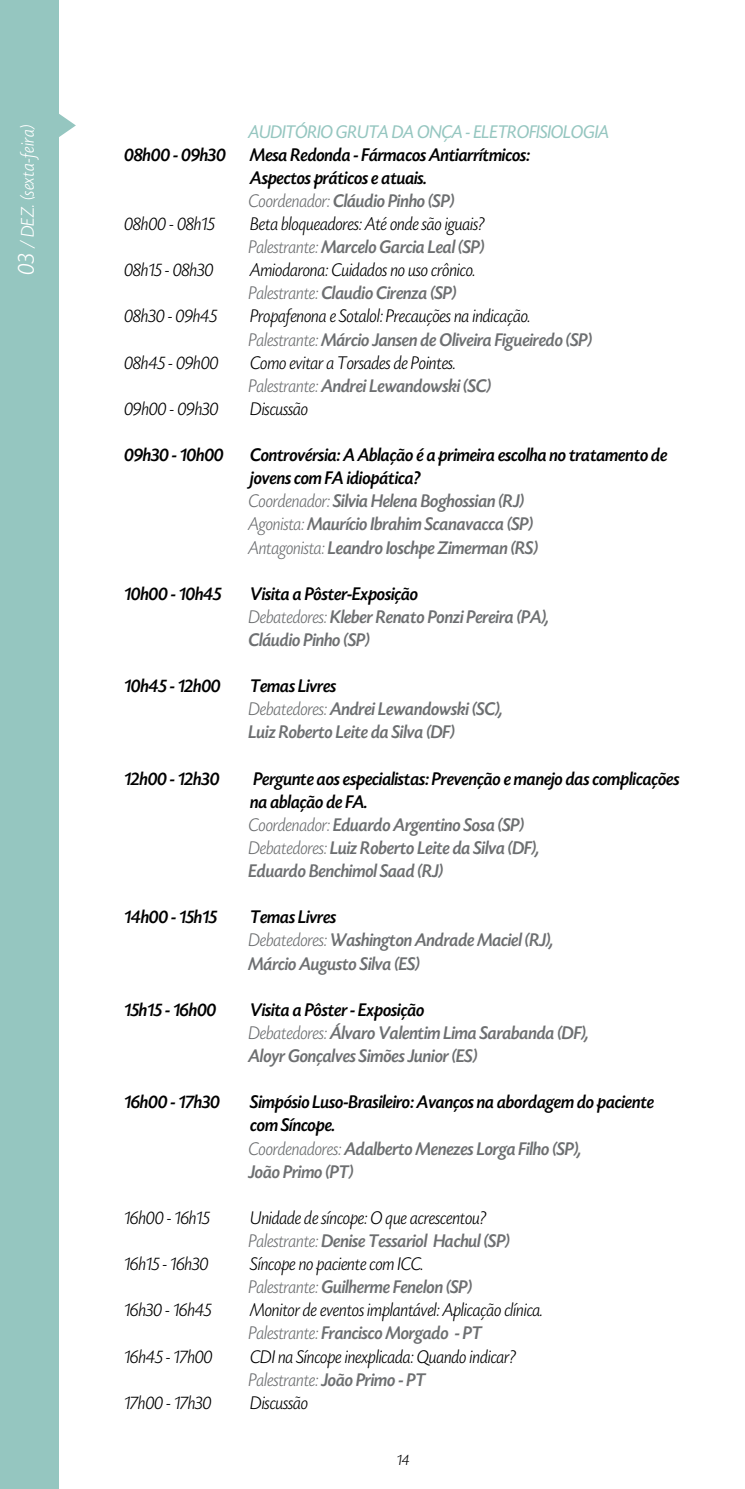
<style>
.page{position:relative;width:745px;height:1489px;background:#fff}
.page>*{position:absolute;margin:0;border:0;box-sizing:border-box;transform-origin:0 0}
.t1{font:italic 500 19.25px/23.1px "Today SHOP";color:#6d6f71}
.t2{font:italic 300 19.25px/23.1px "Today SHOP";color:#000}
.t3{font:italic 500 19.25px/23.1px "Today SHOP";color:#000}
.t4{font:italic 19.25px "Today SHOP";color:#95c6c0}
.t5{font:italic 300 19.25px "Today SHOP";letter-spacing:.025em;color:#fff}
.t6{font:italic 300 15.75px "Today SHOP";color:#000}
.s1{font-size:24.5px}
.s2{font-weight:300;color:#6d6f71}
.s3{color:#6d6f71}
.s4{font-weight:500;color:#6d6f71}
.s5{color:#000}
.s6{font-weight:300}
</style>
<div class="page">
<div style="left:0;top:0;width:59px;height:1488px;background:#95c6c0"></div>
<svg style="left:59px;top:114px;width:17px;height:23px"></svg>
<p class="t5" style="left:18px;top:275px;width:152px;rotate:-90deg"><span class="s1">03</span> / dez. (sexta-feira)</p>
<p class="t4" style="left:248px;top:121px;width:361px">AUDITÓRIO GRUTA DA ONÇA - ELETROFISIOLOGIA</p>
<p class="t3" style="left:124px;top:143px;width:103px">08h00 - 09h30</p>
<p class="t3" style="left:248px;top:143px;width:283px">Mesa Redonda - Fármacos Antiarrítmicos:<br>Aspectos práticos e atuais.<br><span class="s2">Coordenador:</span> <span class="s3">Cláudio Pinho (SP)</span></p>
<p class="t2" style="left:124px;top:213px;width:89px">08h00 - 08h15</p>
<p class="t2" style="left:248px;top:213px;width:237px">Beta bloqueadores: Até onde são iguais?<br><span class="s3">Palestrante:</span> <span class="s4">Marcelo Garcia Leal (SP)</span></p>
<p class="t2" style="left:124px;top:259px;width:90px">08h15 - 08h30</p>
<p class="t2" style="left:248px;top:259px;width:228px">Amiodarona: Cuidados no uso crônico.<br><span class="s3">Palestrante:</span> <span class="s4">Claudio Cirenza (SP)</span></p>
<p class="t2" style="left:124px;top:305px;width:91px">08h30 - 09h45</p>
<p class="t2" style="left:248px;top:305px;width:344px">Propafenona e Sotalol: Precauções na indicação.<br><span class="s3">Palestrante:</span> <span class="s4">Márcio Jansen de Oliveira Figueiredo (SP)</span></p>
<p class="t2" style="left:124px;top:351px;width:96px">08h45 - 09h00</p>
<p class="t2" style="left:248px;top:351px;width:243px">Como evitar a Torsades de Pointes.<br><span class="s3">Palestrante:</span> <span class="s4">Andrei Lewandowski (SC)</span></p>
<p class="t2" style="left:124px;top:398px;width:96px">09h00 - 09h30</p>
<p class="t2" style="left:250px;top:398px;width:59px">Discussão</p>
<p class="t3" style="left:124px;top:444px;width:101px">09h30 - 10h00</p>
<p class="t1" style="left:248px;top:444px;width:420px"><span class="s5">Controvérsia: A Ablação é a primeira escolha no tratamento de jovens com FA idiopática?<br></span><span class="s6">Coordenador:</span> Silvia Helena Boghossian (RJ)<br><span class="s6">Agonista:</span> Maurício Ibrahim Scanavacca (SP)<br><span class="s6">Antagonista:</span> Leandro Ioschpe Zimerman (RS)</p>
<p class="t3" style="left:124px;top:582px;width:99px">10h00 - 10h45</p>
<p class="t1" style="left:248px;top:582px;width:301px"><span class="s5">Visita a Pôster-Exposição<br></span><span class="s6">Debatedores:</span> Kleber Renato Ponzi Pereira (PA),<br>Cláudio Pinho (SP)</p>
<p class="t3" style="left:124px;top:675px;width:98px">10h45 - 12h00</p>
<p class="t1" style="left:248px;top:675px;width:255px"><span class="s5">Temas Livres<br></span><span class="s6">Debatedores:</span> Andrei Lewandowski (SC),<br>Luiz Roberto Leite da Silva (DF)</p>
<p class="t3" style="left:124px;top:767px;width:96px">12h00 - 12h30</p>
<p class="t1" style="left:248px;top:767px;width:432px"><span class="s5">Pergunte aos especialistas: Prevenção e manejo das complicações na ablação de FA.<br></span><span class="s6">Coordenador:</span> Eduardo Argentino Sosa (SP)<br><span class="s6">Debatedores:</span> Luiz Roberto Leite da Silva (DF),<br>Eduardo Benchimol Saad (RJ)</p>
<p class="t3" style="left:124px;top:906px;width:94px">14h00 - 15h15</p>
<p class="t1" style="left:248px;top:906px;width:306px"><span class="s5">Temas Livres<br></span><span class="s6">Debatedores:</span> Washington Andrade Maciel (RJ),<br>Márcio Augusto Silva (ES)</p>
<p class="t3" style="left:124px;top:998px;width:93px">15h15 - 16h00</p>
<p class="t1" style="left:248px;top:998px;width:341px"><span class="s5">Visita a Pôster - Exposição<br></span><span class="s6">Debatedores:</span> Álvaro Valentim Lima Sarabanda (DF),<br>Aloyr Gonçalves Simões Junior (ES)</p>
<p class="t3" style="left:124px;top:1091px;width:97px">16h00 - 17h30</p>
<p class="t3" style="left:248px;top:1091px;width:406px">Simpósio Luso-Brasileiro: Avanços na abordagem do paciente com Síncope.<br><span class="s2">Coordenadores:</span> <span class="s3">Adalberto Menezes Lorga Filho (SP),<br>João Primo (PT)</span></p>
<p class="t2" style="left:124px;top:1206px;width:87px">16h00 - 16h15</p>
<p class="t2" style="left:248px;top:1206px;width:262px">Unidade de síncope: O que acrescentou?<br><span class="s3">Palestrante:</span> <span class="s4">Denise Tessariol Hachul (SP)</span></p>
<p class="t2" style="left:124px;top:1252px;width:85px">16h15 - 16h30</p>
<p class="t2" style="left:248px;top:1252px;width:225px">Síncope no paciente com ICC.<br><span class="s3">Palestrante:</span> <span class="s4">Guilherme Fenelon (SP)</span></p>
<p class="t2" style="left:124px;top:1299px;width:89px">16h30 - 16h45</p>
<p class="t2" style="left:248px;top:1299px;width:295px">Monitor de eventos implantável: Aplicação clínica.<br><span class="s3">Palestrante:</span> <span class="s4">Francisco Morgado - PT</span></p>
<p class="t2" style="left:124px;top:1345px;width:90px">16h45 - 17h00</p>
<p class="t2" style="left:248px;top:1345px;width:268px">CDI na Síncope inexplicada: Quando indicar?<br><span class="s3">Palestrante:</span> <span class="s4">João Primo - PT</span></p>
<p class="t2" style="left:124px;top:1391px;width:89px">17h00 - 17h30</p>
<p class="t2" style="left:250px;top:1391px;width:59px">Discussão</p>
<p class="t6" style="left:396px;top:1451px;width:14px">14</p>
</div>
